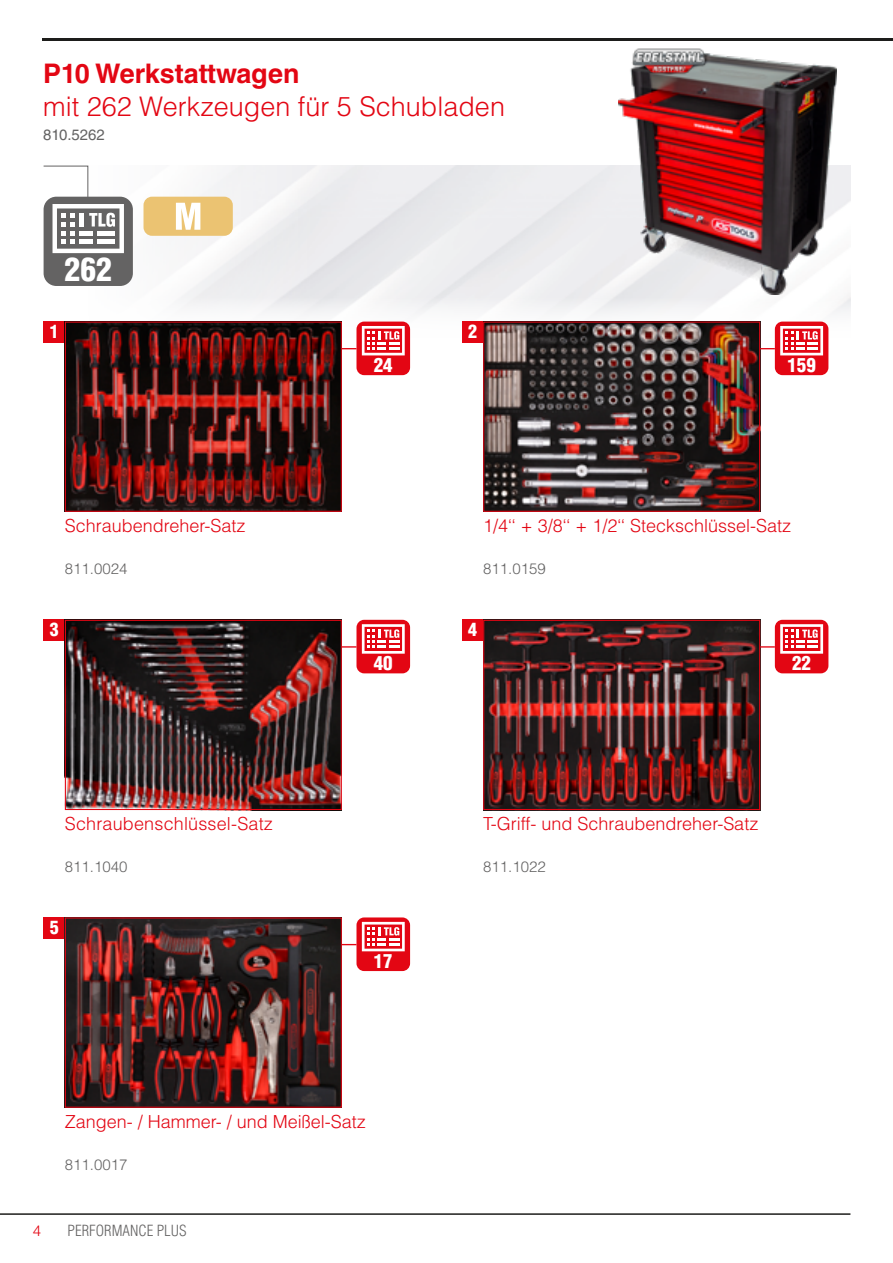
<style>
.page{position:relative;width:893px;height:1263px;background:#fff}
.page>*{position:absolute;margin:0;border:0;box-sizing:border-box;transform-origin:0 0}
.t1{font:900 condensed 31.5px "Helvetica LT Std";color:#fff}
.t2{font:300 27px "Helvetica LT Std";color:#e30613}
.t3{font:700 27px "Helvetica LT Std";color:#e30613}
.t4{font:900 condensed 18.9px "Helvetica LT Std";color:#fff}
.t5{font:300 18px "Helvetica LT Std";color:#e30613}
.t6{font:900 condensed 18px "Helvetica LT Std";color:#fff}
.t7{font:300 15px "Helvetica LT Std";color:#646363}
.t8{font:300 condensed 15px "Helvetica LT Std";color:#646363}
.t9{font:15px "Helvetica LT Std";color:#646363}
.t10{font:300 15px "Helvetica LT Std";color:#e30613}
</style>
<div class="page">
<hr style="left:43px;top:38px;width:850px;height:2px;background:#1d1d1b">
<hr style="left:0;top:1213px;width:850px;height:2px;background:#1d1d1b">
<img style="left:88px;top:166px;width:763px;height:174px">
<div style="left:44px;top:197px;width:89px;height:89px;background:#646363;border-radius:13px"></div>
<svg style="left:43px;top:165px;width:81px;height:88px"></svg>
<div style="left:144px;top:197px;width:89px;height:39px;background:#ebc372;border-radius:9px"></div>
<svg style="left:176px;top:203px;width:24px;height:27px"></svg>
<img style="left:619px;top:54px;width:217px;height:240px">
<div style="left:44px;top:620px;width:21px;height:21px;background:#e30613"></div>
<img style="left:67px;top:622px;width:273px;height:186px">
<div style="left:65px;top:620px;width:277px;height:190px;border:1px solid #e30613"></div>
<div style="left:356px;top:620px;width:54px;height:53px;background:#e30613;border-radius:8px"></div>
<svg style="left:362px;top:624px;width:43px;height:30px"></svg>
<svg style="left:342px;top:646px;width:14px;height:2px"></svg>
<div style="left:44px;top:917px;width:21px;height:22px;background:#e30613"></div>
<img style="left:67px;top:919px;width:273px;height:187px">
<div style="left:65px;top:917px;width:277px;height:191px;border:1px solid #e30613"></div>
<div style="left:356px;top:917px;width:54px;height:54px;background:#e30613;border-radius:8px"></div>
<svg style="left:362px;top:922px;width:43px;height:29px"></svg>
<svg style="left:342px;top:944px;width:14px;height:1px"></svg>
<div style="left:462px;top:620px;width:21px;height:21px;background:#e30613"></div>
<img style="left:485px;top:622px;width:273px;height:186px">
<div style="left:483px;top:620px;width:277px;height:190px;border:1px solid #e30613"></div>
<div style="left:775px;top:620px;width:53px;height:53px;background:#e30613;border-radius:8px"></div>
<svg style="left:760px;top:624px;width:63px;height:30px"></svg>
<div style="left:44px;top:322px;width:21px;height:21px;background:#e30613"></div>
<img style="left:67px;top:324px;width:273px;height:186px">
<div style="left:65px;top:322px;width:277px;height:190px;border:1px solid #e30613"></div>
<div style="left:356px;top:322px;width:54px;height:53px;background:#e30613;border-radius:8px"></div>
<svg style="left:362px;top:326px;width:43px;height:29px"></svg>
<svg style="left:342px;top:348px;width:14px;height:1px"></svg>
<div style="left:462px;top:322px;width:21px;height:21px;background:#e30613"></div>
<img style="left:485px;top:324px;width:273px;height:186px">
<div style="left:483px;top:322px;width:277px;height:190px;border:1px solid #e30613"></div>
<div style="left:775px;top:322px;width:53px;height:53px;background:#e30613;border-radius:8px"></div>
<svg style="left:760px;top:326px;width:63px;height:29px"></svg>
<img style="left:624px;top:48px;width:89px;height:29px">
<h2 class="t3" style="left:43px;top:57px;width:258px">P10 Werkstattwagen</h2>
<h2 class="t2" style="left:43px;top:89px;width:463px">mit 262 Werkzeugen für 5 Schubladen</h2>
<p class="t9" style="left:43px;top:126px;width:63px">810.5262</p>
<h1 class="t1" style="left:65px;top:249px;width:49px">262</h1>
<p class="t6" style="left:50px;top:320px;width:10px">1</p>
<p class="t5" style="left:65px;top:514px;width:182px">Schraubendreher-Satz</p>
<p class="t7" style="left:65px;top:559px;width:64px">811.0024</p>
<p class="t6" style="left:50px;top:618px;width:10px">3</p>
<p class="t5" style="left:65px;top:812px;width:210px">Schraubenschlüssel-Satz</p>
<p class="t7" style="left:65px;top:857px;width:64px">811.1040</p>
<p class="t6" style="left:50px;top:916px;width:10px">5</p>
<p class="t4" style="left:374px;top:353px;width:20px">24</p>
<p class="t4" style="left:374px;top:651px;width:20px">40</p>
<p class="t4" style="left:374px;top:949px;width:20px">17</p>
<p class="t5" style="left:65px;top:1110px;width:303px">Zangen- / Hammer- / und Meißel-Satz</p>
<p class="t7" style="left:65px;top:1155px;width:64px">811.0017</p>
<p class="t10" style="left:33px;top:1221px;width:10px">4</p>
<p class="t8" style="left:68px;top:1221px;width:121px">PERFORMANCE PLUS</p>
<p class="t6" style="left:468px;top:320px;width:10px">2</p>
<p class="t4" style="left:787px;top:353px;width:30px">159</p>
<p class="t5" style="left:483px;top:514px;width:309px">1/4‘‘ + 3/8‘‘ + 1/2‘‘ Steckschlüssel-Satz</p>
<p class="t7" style="left:483px;top:559px;width:64px">811.0159</p>
<p class="t6" style="left:468px;top:618px;width:10px">4</p>
<p class="t4" style="left:792px;top:651px;width:20px">22</p>
<p class="t5" style="left:483px;top:812px;width:277px">T-Griff- und Schraubendreher-Satz</p>
<p class="t7" style="left:483px;top:857px;width:64px">811.1022</p>
</div>
